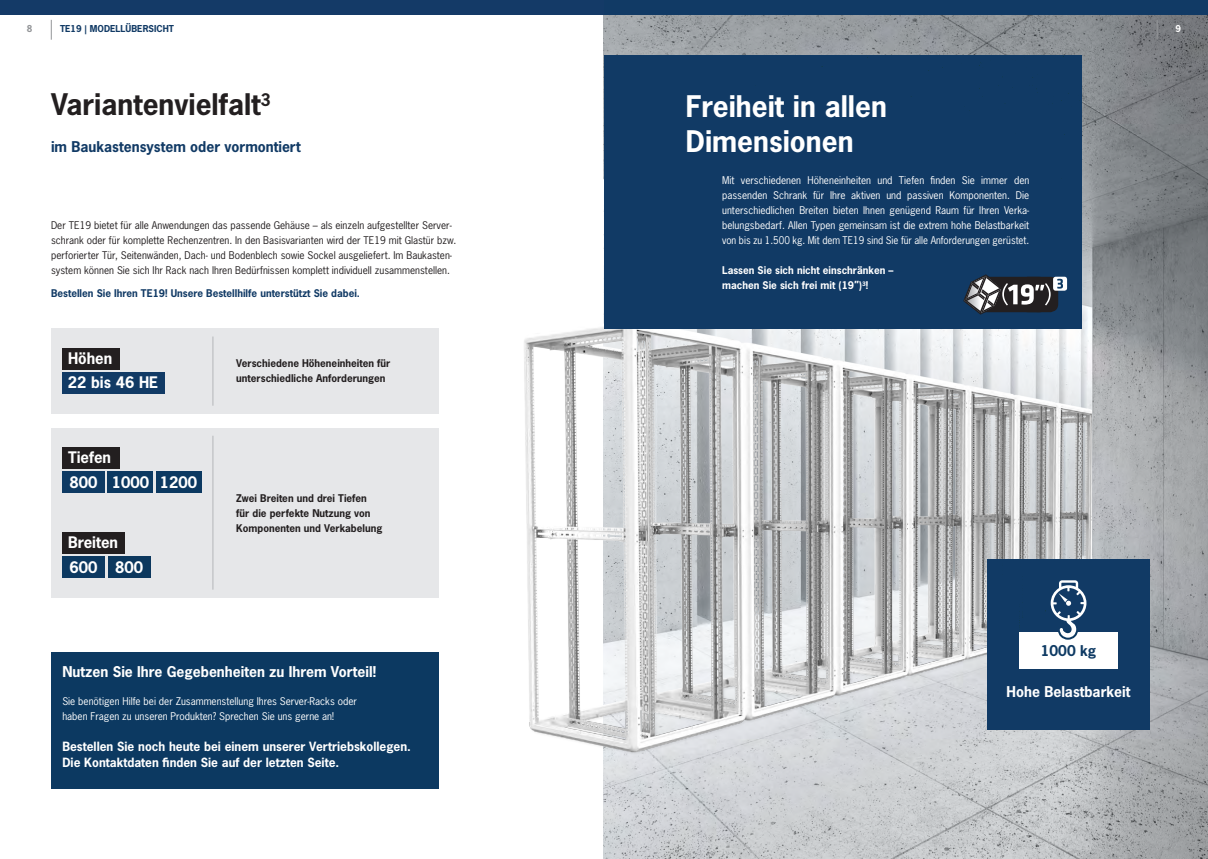
<style>
.page{position:relative;width:1208px;height:859px;background:#fff}
.page>*{position:absolute;margin:0;border:0;box-sizing:border-box;transform-origin:0 0}
.t1{font:700 28px "News Gothic Std";color:#fff}
.t2{font:700 28px "News Gothic Std";color:#231f20}
.t3{font:700 15px "News Gothic Std";color:#fff}
.t4{font:700 14px "News Gothic Std";color:#fff}
.t5{font:700 14px "News Gothic Std";color:#113a65}
.t6{font:700 14px "News Gothic Std";color:#0e3a63}
.t7{font:700 12px/16px "News Gothic Std";color:#fff}
.t8{font:10px/15px "News Gothic Std";color:#fff}
.t9{font:10px/15px "News Gothic Std";color:#231f20}
.t10{font:700 10px/15px "News Gothic Std";color:#231f20}
.t11{font:700 10px "News Gothic Std";color:#113a65}
.t12{font:700 10px "News Gothic Std";color:#fff}
.t13{font:700 9px "News Gothic Std";color:#113a65}
.t14{font:700 9px "News Gothic Std";color:#939598}
.t15{font:700 9px "News Gothic Std";color:#fff}
.s1{font-family:"Arial"}
</style>
<div class="page">
<img style="left:604px;top:14px;width:604px;height:845px">
<svg style="left:51px;top:20px;width:1px;height:20px"></svg>
<svg style="left:1157px;top:20px;width:1px;height:20px"></svg>
<div style="left:51px;top:329px;width:387px;height:85px;background:#e6e7e9"></div>
<div style="left:62px;top:348px;width:58px;height:21px;background:#231f20"></div>
<div style="left:62px;top:372px;width:102px;height:21px;background:#113a65"></div>
<hr style="left:213px;top:336px;width:1px;height:70px;background:#939598">
<div style="left:51px;top:428px;width:387px;height:170px;background:#e6e7e9"></div>
<div style="left:62px;top:447px;width:58px;height:21px;background:#231f20"></div>
<div style="left:62px;top:471px;width:43px;height:22px;background:#0e3a63"></div>
<div style="left:108px;top:471px;width:45px;height:22px;background:#0c3961"></div>
<div style="left:156px;top:471px;width:45px;height:22px;background:#0c3961"></div>
<div style="left:62px;top:532px;width:63px;height:21px;background:#231f20"></div>
<img style="left:524px;top:278px;width:567px;height:501px">
<div style="left:51px;top:652px;width:387px;height:136px;background:#0c3961"></div>
<div style="left:0;top:0;width:604px;height:14px;background:#143a67"></div>
<div style="left:604px;top:0;width:604px;height:14px;background:#113a65"></div>
<hr style="left:213px;top:436px;width:1px;height:154px;background:#939598">
<div style="left:987px;top:559px;width:162px;height:170px;background:#113a65"></div>
<div style="left:1019px;top:632px;width:98px;height:36px;background:#fff"></div>
<svg style="left:1045px;top:580px;width:42px;height:60px"></svg>
<div style="left:604px;top:56px;width:477px;height:273px;background:#113a65"></div>
<div style="left:62px;top:556px;width:43px;height:22px;background:#0c3961"></div>
<div style="left:108px;top:556px;width:42px;height:22px;background:#0c385e"></div>
<div style="left:1053px;top:277px;width:14px;height:14px;background:#fff;border-radius:3px"></div>
<svg style="left:963px;top:274px;width:100px;height:41px"></svg>
<p class="t14" style="left:27px;top:23px;width:7px">8</p>
<p class="t13" style="left:60px;top:23px;width:116px">TE19 | MODELLÜBERSICHT</p>
<p class="t2" style="left:51px;top:86px;width:221px">Variantenvielfalt<sup>3</sup></p>
<p class="t5" style="left:51px;top:137px;width:251px">im Baukastensystem oder vormontiert</p>
<p class="t9" style="left:51px;top:218px;width:407px">Der TE19 bietet für alle Anwendungen das passende Gehäuse – als einzeln aufgestellter Server&shy;schrank oder für komplette Rechenzentren. In den Basisvarianten wird der TE19 mit Glastür bzw. perforierter Tür, Seitenwänden, Dach- und Bodenblech sowie Sockel ausgeliefert. Im Baukasten&shy;system können Sie sich Ihr Rack nach Ihren Bedürfnissen komplett individuell zusammenstellen.</p>
<p class="t11" style="left:51px;top:286px;width:310px">Bestellen Sie Ihren TE19! Unsere Bestellhilfe unterstützt Sie dabei.</p>
<p class="t3" style="left:68px;top:349px;width:46px">Höhen</p>
<p class="t3" style="left:68px;top:373px;width:92px">22 bis 46 HE</p>
<p class="t3" style="left:68px;top:448px;width:45px">Tiefen</p>
<p class="t3" style="left:70px;top:472px;width:29px">800</p>
<p class="t3" style="left:112px;top:472px;width:39px">1000</p>
<p class="t3" style="left:160px;top:472px;width:39px">1200</p>
<p class="t3" style="left:68px;top:533px;width:52px">Breiten</p>
<p class="t3" style="left:70px;top:557px;width:29px">600</p>
<p class="t3" style="left:115px;top:557px;width:29px">800</p>
<p class="t10" style="left:236px;top:355px;width:156px">Verschiedene Höheneinheiten für unterschiedliche Anforderungen</p>
<p class="t10" style="left:236px;top:490px;width:132px">Zwei Breiten und drei Tiefen</p>
<p class="t10" style="left:236px;top:505px;width:148px">für die perfekte Nutzung von<br>Komponenten und Verkabelung</p>
<p class="t4" style="left:62px;top:662px;width:315px">Nutzen Sie Ihre Gegebenheiten zu Ihrem Vorteil!</p>
<p class="t8" style="left:62px;top:694px;width:296px">Sie benötigen Hilfe bei der Zusammenstellung Ihres Server-Racks oder haben Fragen zu unseren Produkten? Sprechen Sie uns gerne an!</p>
<p class="t7" style="left:62px;top:738px;width:350px">Bestellen Sie noch heute bei einem unserer Vertriebskollegen.<br>Die Kontaktdaten finden Sie auf der letzten Seite.</p>
<p class="t1" style="left:686px;top:88px;width:202px">Freiheit in allen</p>
<p class="t1" style="left:686px;top:123px;width:169px">Dimensionen</p>
<p class="t8" style="left:722px;top:173px;width:309px;text-align:justify">Mit verschiedenen Höheneinheiten und Tiefen finden Sie immer den passenden Schrank für Ihre aktiven und passiven Komponenten. Die unterschiedlichen Breiten bieten Ihnen genügend Raum für Ihren Verka&shy;belungsbedarf. Allen Typen gemeinsam ist die extrem hohe Belastbarkeit von bis zu 1.500 kg. Mit dem TE19 sind Sie für alle Anforderungen gerüstet.</p>
<p class="t12" style="left:722px;top:264px;width:173px">Lassen Sie sich nicht einschränken –</p>
<p class="t12" style="left:722px;top:279px;width:148px">machen Sie sich frei mit (19<span class="s1">″</span>)<sup>3</sup>!</p>
<p class="t15" style="left:1175px;top:23px;width:7px">9</p>
<p class="t6" style="left:1041px;top:642px;width:57px">1000 kg</p>
<p class="t4" style="left:1006px;top:682px;width:125px">Hohe Belastbarkeit</p>
</div>
